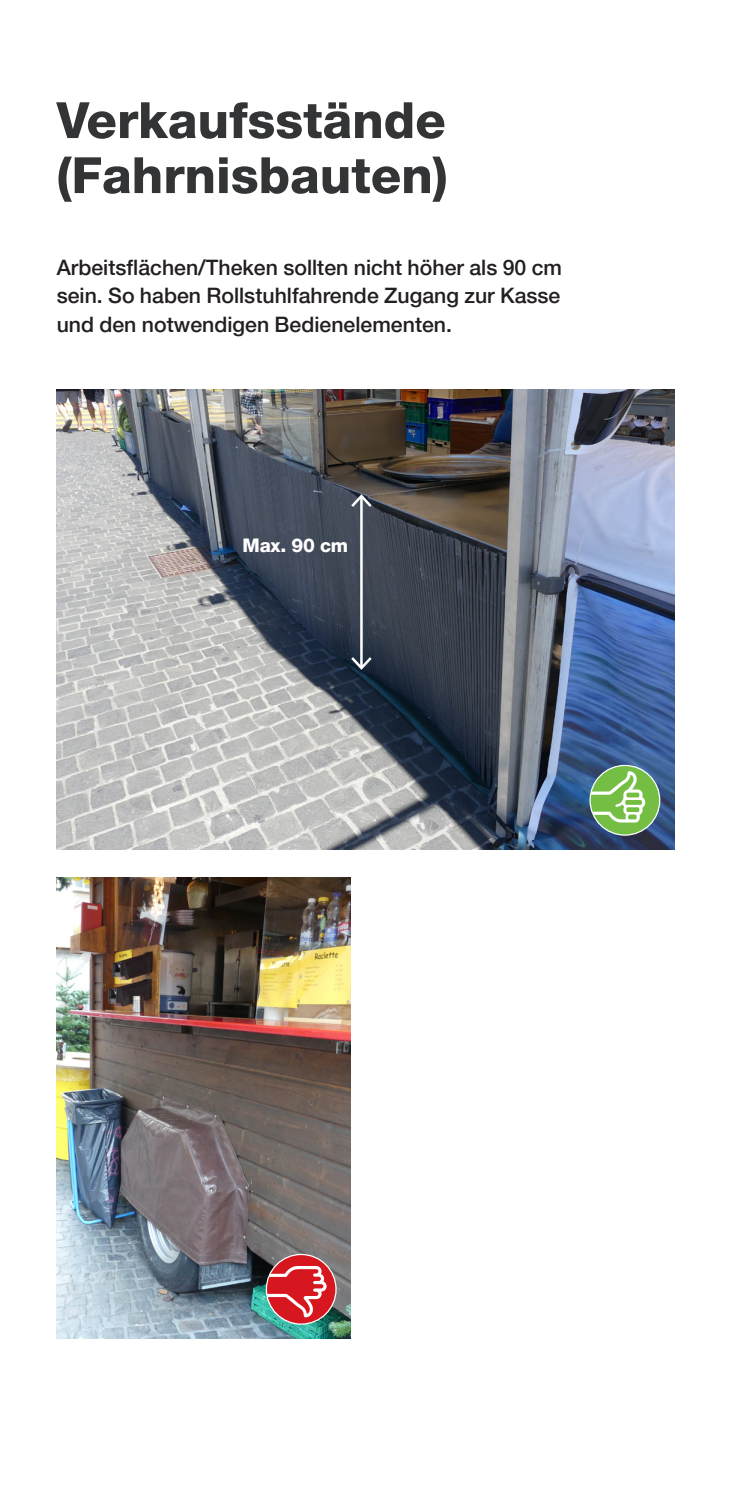
<style>
.page{position:relative;width:730px;height:1489px;background:#fff}
.page>*{position:absolute;margin:0;border:0;box-sizing:border-box;transform-origin:0 0}
._01___Titel{font:800 50px/55px "Helvetica Neue LT Pro";color:#333436}
._01___Titel-2{font:500 21.25px/28.8px "Helvetica Neue LT Pro";color:#231f20;text-align:justify}
.t1{font:800 18.75px "Helvetica Neue LT Pro";letter-spacing:-.01em;color:#fff}
</style>
<div class="page">
<img style="left:57px;top:389px;width:617px;height:460px">
<img style="left:57px;top:878px;width:294px;height:460px">
<svg style="left:266px;top:1253px;width:71px;height:71px;background:#c05457"></svg>
<svg style="left:589px;top:764px;width:71px;height:71px;background:#80b374"></svg>
<hr style="left:360px;top:496px;width:3px;height:172px;background:#fff">
<svg style="left:349px;top:492px;width:25px;height:17px"></svg>
<svg style="left:349px;top:654px;width:25px;height:17px"></svg>
<p class="_01___Titel" style="left:57px;top:93px;width:392px">Verkaufsstände (Fahrnisbauten)</p>
<p class="_01___Titel-2" style="left:57px;top:252px;width:507px">Arbeitsflächen/Theken sollten nicht höher als 90 cm sein. So haben Rollstuhlfahrende Zugang zur Kasse und den notwendigen Bedienelementen.</p>
<p class="t1" style="left:242px;top:534px;width:107px">Max. 90 cm</p>
</div>
